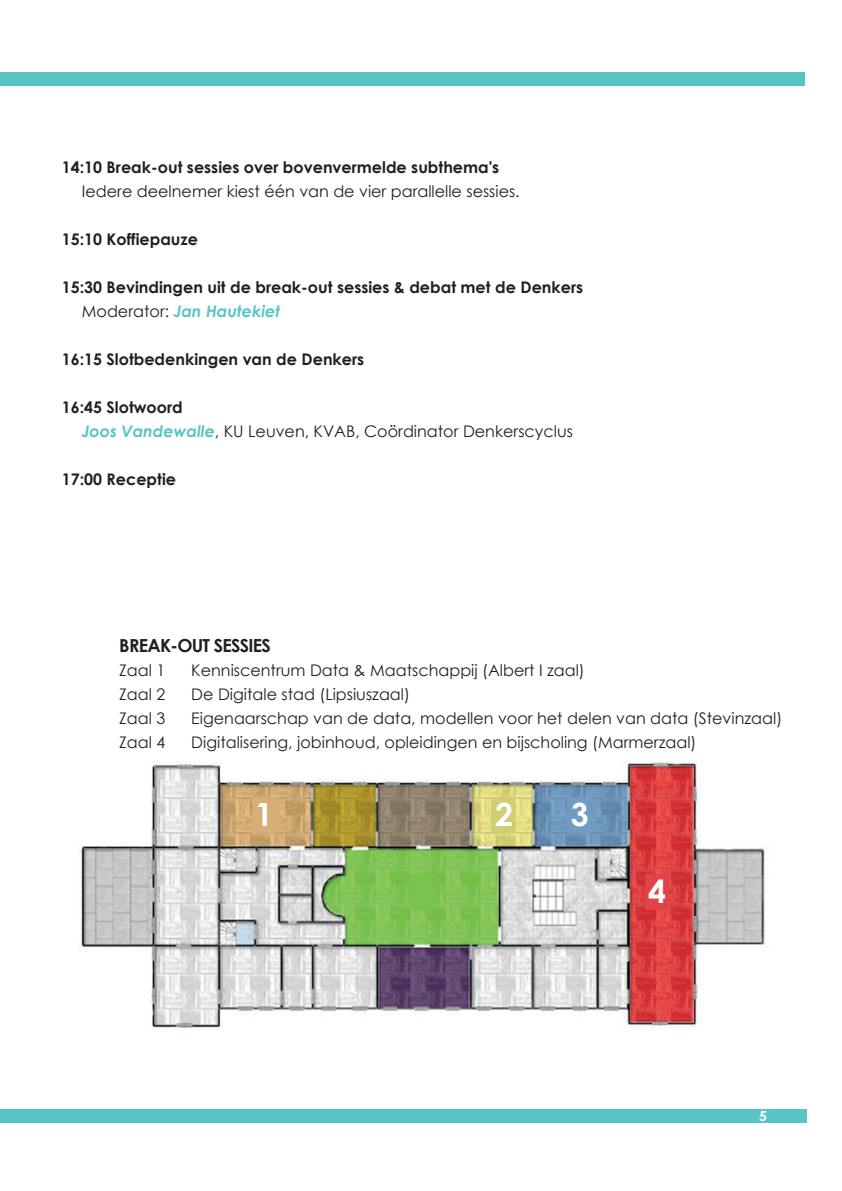
<style>
.page{position:relative;width:842px;height:1191px;background:#fff}
.page>*{position:absolute;margin:0;border:0;box-sizing:border-box;transform-origin:0 0}
.t1{font:700 32px "Century Gothic";color:#fff}
.t2{font:700 18px "Century Gothic";letter-spacing:-.04em;color:#231f20}
.t3{font:16px/24px "Century Gothic";color:#231f20}
.t4{font:700 16px/24px "Century Gothic";color:#231f20}
.t5{font:700 14px "Century Gothic";color:#fff}
.s1{font-weight:400}
.s2{font-style:italic;color:#59c4c6}
.s3{font-weight:700}
.s4{font-weight:700;font-style:italic;color:#59c4c6}
</style>
<div class="page">
<img style="left:79px;top:761px;width:686px;height:268px">
<div style="left:0;top:1109px;width:807px;height:13px;background:#59c4c6"></div>
<div style="left:0;top:72px;width:805px;height:13px;background:#59c4c6"></div>
<div style="left:645px;top:874px;width:23px;height:35px;background:#de4345"></div>
<div style="left:568px;top:797px;width:23px;height:35px;background:#719cc3"></div>
<div style="left:252px;top:797px;width:23px;height:35px;background:#d7ae77"></div>
<div style="left:409px;top:874px;width:24px;height:35px;background:#7bc351"></div>
<div style="left:492px;top:797px;width:23px;height:35px;background:#d1cd73"></div>
<p class="t4" style="left:62px;top:154px;width:439px">14:10 Break-out sessies over bovenvermelde subthema's</p>
<p class="t3" style="left:82px;top:179px;width:439px">Iedere deelnemer kiest één van de vier parallelle sessies.</p>
<p class="t4" style="left:62px;top:226px;width:138px">15:10 Koffiepauze</p>
<p class="t4" style="left:82px;top:274px;width:503px;text-indent:-20px">15:30 Bevindingen uit de break-out sessies &amp; debat met de Denkers<br><span class="s1">Moderator:</span> <span class="s2">Jan Hautekiet</span></p>
<p class="t4" style="left:62px;top:346px;width:304px">16:15 Slotbedenkingen van de Denkers</p>
<p class="t3" style="left:82px;top:395px;width:493px;text-indent:-20px"><span class="s3">16:45 Slotwoord<br></span><span class="s4">Joos Vandewalle</span>, KU Leuven, KVAB, Coördinator Denkerscyclus</p>
<p class="t4" style="left:62px;top:466px;width:116px">17:00 Receptie</p>
<p class="t2" style="left:119px;top:631px;width:153px">BREAK-OUT SESSIES</p>
<p class="t3" style="left:119px;top:657px;width:48px">Zaal 1</p>
<p class="t3" style="left:191px;top:657px;width:395px">Kenniscentrum Data &amp; Maatschappij (Albert I zaal)</p>
<p class="t3" style="left:119px;top:681px;width:48px">Zaal 2</p>
<p class="t3" style="left:191px;top:681px;width:220px">De Digitale stad (Lipsiuszaal)</p>
<p class="t3" style="left:119px;top:705px;width:48px">Zaal 3</p>
<p class="t3" style="left:191px;top:705px;width:592px">Eigenaarschap van de data, modellen voor het delen van data (Stevinzaal)</p>
<p class="t3" style="left:119px;top:729px;width:48px">Zaal 4</p>
<p class="t3" style="left:191px;top:729px;width:507px">Digitalisering, jobinhoud, opleidingen en bijscholing (Marmerzaal)</p>
<h1 class="t1" style="left:255px;top:789px;width:19px">1</h1>
<h1 class="t1" style="left:495px;top:789px;width:19px">2</h1>
<h1 class="t1" style="left:571px;top:789px;width:19px">3</h1>
<h1 class="t1" style="left:648px;top:867px;width:19px">4</h1>
<p class="t5" style="left:759px;top:1105px;width:9px">5</p>
</div>
